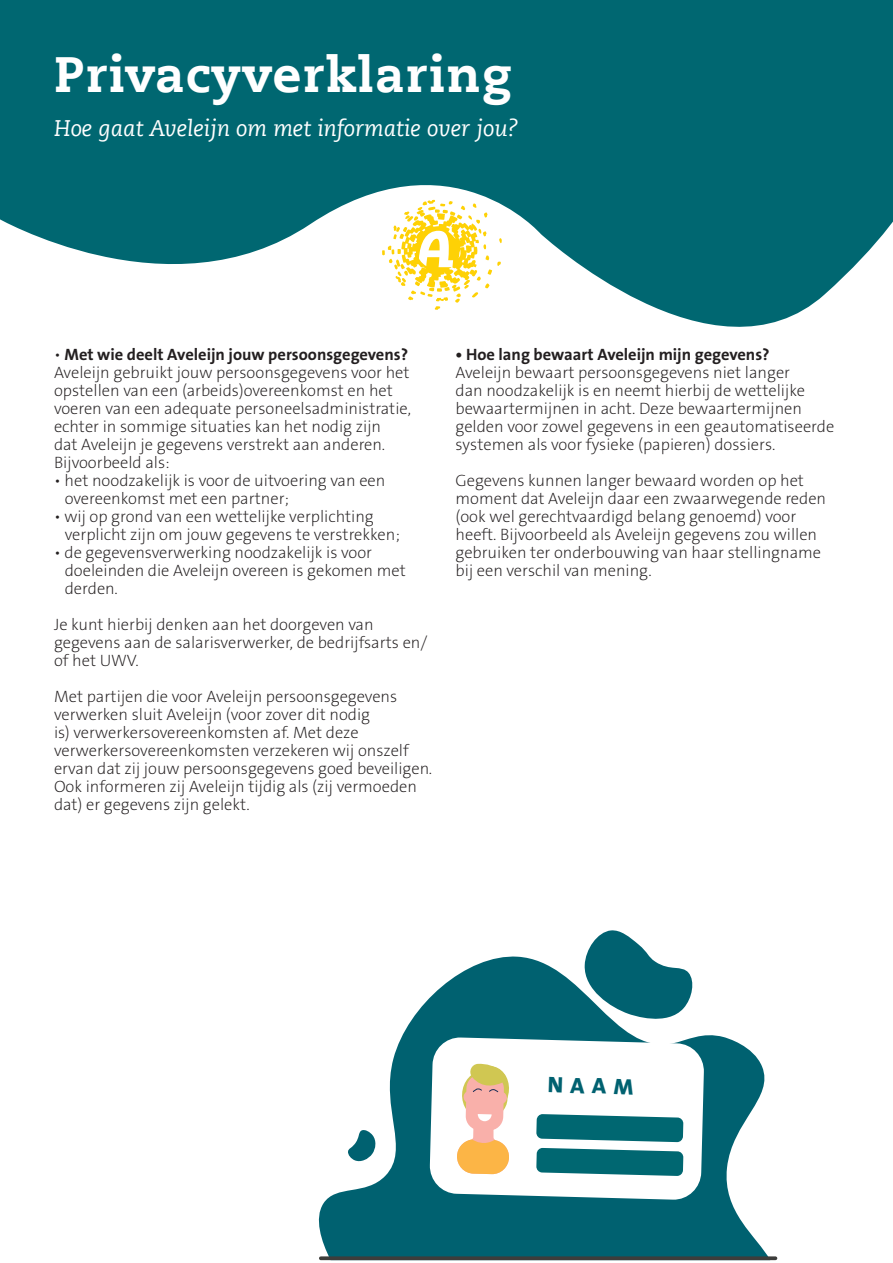
<style>
.page{position:relative;width:893px;height:1263px;background:#fff}
.page>*{position:absolute;margin:0;border:0;box-sizing:border-box;transform-origin:0 0}
.t1{font:800 49.5px "Caecilia Com 85";letter-spacing:.03em;color:#fff}
.t2{font:italic 22.5px "Caecilia Com 56";color:#fff}
.t3{font:800 22.5px "The Sans B W8";color:#006170}
.t4{font:200 16.5px/18px "The Sans B W2";color:#231f20}
.t5{font:700 16.5px "The Sans B W7";color:#231f20}
.s1{font-family:"The Sans B W2";font-weight:200}
</style>
<div class="page">
<svg style="left:0;top:0;width:745px;height:327px;fill:#006771"></svg>
<svg style="left:745px;top:0;width:148px;height:327px;fill:#006771"></svg>
<svg style="left:382px;top:200px;width:120px;height:110px"></svg>
<div style="left:759px;top:0;width:134px;height:162px;background:#006771"></div>
<svg style="left:318px;top:956px;width:450px;height:304px;fill:#006170"></svg>
<svg style="left:321px;top:1256px;width:454px;height:4px;background:#374140"></svg>
<svg style="left:348px;top:1129px;width:29px;height:34px"></svg>
<svg style="left:584px;top:930px;width:111px;height:97px"></svg>
<svg style="left:429px;top:1037px;width:275px;height:163px"></svg>
<p class="t1" style="left:54px;top:40px;width:459px">Privacyverklaring</p>
<p class="t2" style="left:54px;top:113px;width:466px">Hoe gaat Aveleijn om met informatie over jou?</p>
<p class="t5" style="left:54px;top:344px;width:356px"><span class="s1">•</span> Met wie deelt Aveleijn jouw persoonsgegevens?</p>
<p class="t4" style="left:54px;top:364px;width:359px">Aveleijn gebruikt jouw persoonsgegevens voor het opstellen van een (arbeids)overeenkomst en het voeren van een adequate personeelsadministratie, echter in sommige situaties kan het nodig zijn<br>dat Aveleijn je gegevens verstrekt aan anderen.<br>Bijvoorbeeld als:</p>
<p class="t4" style="left:54px;top:472px;width:333px">• het noodzakelijk is voor de uitvoering van een</p>
<p class="t4" style="left:65px;top:490px;width:226px">overeenkomst met een partner;</p>
<p class="t4" style="left:54px;top:508px;width:321px">• wij op grond van een wettelijke verplichting</p>
<p class="t4" style="left:65px;top:526px;width:337px">verplicht zijn om jouw gegevens te verstrekken;</p>
<p class="t4" style="left:54px;top:544px;width:320px">• de gegevensverwerking noodzakelijk is voor</p>
<p class="t4" style="left:65px;top:562px;width:342px">doeleinden die Aveleijn overeen is gekomen met</p>
<p class="t4" style="left:65px;top:580px;width:54px">derden.</p>
<p class="t4" style="left:54px;top:616px;width:375px">Je kunt hierbij denken aan het doorgeven van gegevens aan de salarisverwerker, de bedrijfsarts en/ of het UWV.</p>
<p class="t4" style="left:54px;top:688px;width:380px">Met partijen die voor Aveleijn persoonsgegevens verwerken sluit Aveleijn (voor zover dit nodig<br>is) verwerkersovereenkomsten af. Met deze verwerkersovereenkomsten verzekeren wij onszelf ervan dat zij jouw persoonsgegevens goed beveiligen.<br>Ook informeren zij Aveleijn tijdig als (zij vermoeden dat) er gegevens zijn gelekt.</p>
<p class="t5" style="left:455px;top:344px;width:316px">• Hoe lang bewaart Aveleijn mijn gegevens?</p>
<p class="t4" style="left:455px;top:364px;width:380px">Aveleijn bewaart persoonsgegevens niet langer<br>dan noodzakelijk is en neemt hierbij de wettelijke bewaartermijnen in acht. Deze bewaartermijnen gelden voor zowel gegevens in een geautomatiseerde systemen als voor fysieke (papieren) dossiers.</p>
<p class="t4" style="left:455px;top:472px;width:372px">Gegevens kunnen langer bewaard worden op het moment dat Aveleijn daar een zwaarwegende reden (ook wel gerechtvaardigd belang genoemd) voor heeft. Bijvoorbeeld als Aveleijn gegevens zou willen gebruiken ter onderbouwing van haar stellingname bij een verschil van mening.</p>
<p class="t3" style="left:548px;top:1070px;width:87px;rotate:2deg">NAAM</p>
</div>
